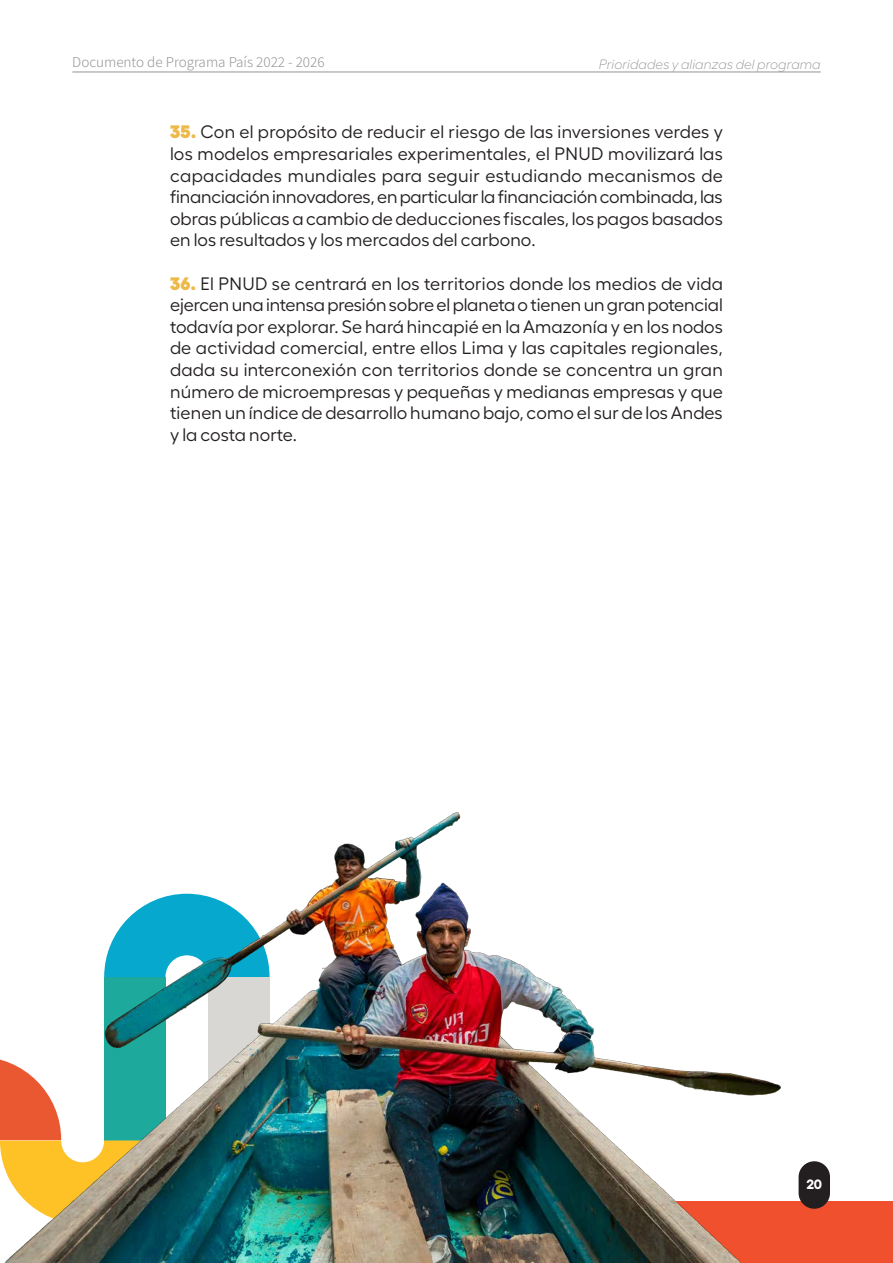
<style>
.page{position:relative;width:893px;height:1263px;background:#fff}
.page>*{position:absolute;margin:0;border:0;box-sizing:border-box;transform-origin:0 0}
.cuerpo_de_texto{font:18px/21.6px "Fellix";letter-spacing:.005em;color:#231f20;text-align:justify}
.t1{font:200 15px "Assistant";color:#939598}
.cuerpo_de_texto-2{font:italic 300 13.5px "Fellix";letter-spacing:.005em;color:#939495}
.t2{font:700 13.5px "Fellix";color:#fff}
.s1{font-weight:900;color:#edba4a}
</style>
<div class="page">
<hr style="left:72px;top:72px;width:749px;height:1px;background:#939495">
<div style="left:291px;top:1201px;width:602px;height:62px;background:#f0502e"></div>
<img style="left:4px;top:812px;width:818px;height:451px">
<svg style="left:0;top:1057px;width:165px;height:167px"></svg>
<div style="left:799px;top:1161px;width:31px;height:48px;background:#231f20;border-radius:16px"></div>
<p class="t1" style="left:72px;top:52px;width:254px">Documento de Programa País 2022 - 2026</p>
<p class="cuerpo_de_texto-2" style="left:599px;top:54px;width:224px">Prioridades y alianzas del programa</p>
<p class="cuerpo_de_texto" style="left:170px;top:119px;width:554px"><span class="s1">35.</span> Con el propósito de reducir el riesgo de las inversiones verdes y los modelos empresariales experimentales, el PNUD movilizará las capacidades mundiales para seguir estudiando mecanismos de financiación innovadores, en particular la financiación combinada, las obras públicas a cambio de deducciones fiscales, los pagos basados en los resultados y los mercados del carbono.</p>
<p class="cuerpo_de_texto" style="left:170px;top:271px;width:554px"><span class="s1">36.</span> El PNUD se centrará en los territorios donde los medios de vida ejercen una intensa presión sobre el planeta o tienen un gran potencial todavía por explorar. Se hará hincapié en la Amazonía y en los nodos de actividad comercial, entre ellos Lima y las capitales regionales, dada su interconexión con territorios donde se concentra un gran número de microempresas y pequeñas y medianas empresas y que tienen un índice de desarrollo humano bajo, como el sur de los Andes y la costa norte.</p>
<p class="t2" style="left:806px;top:1173px;width:17px">20</p>
</div>
